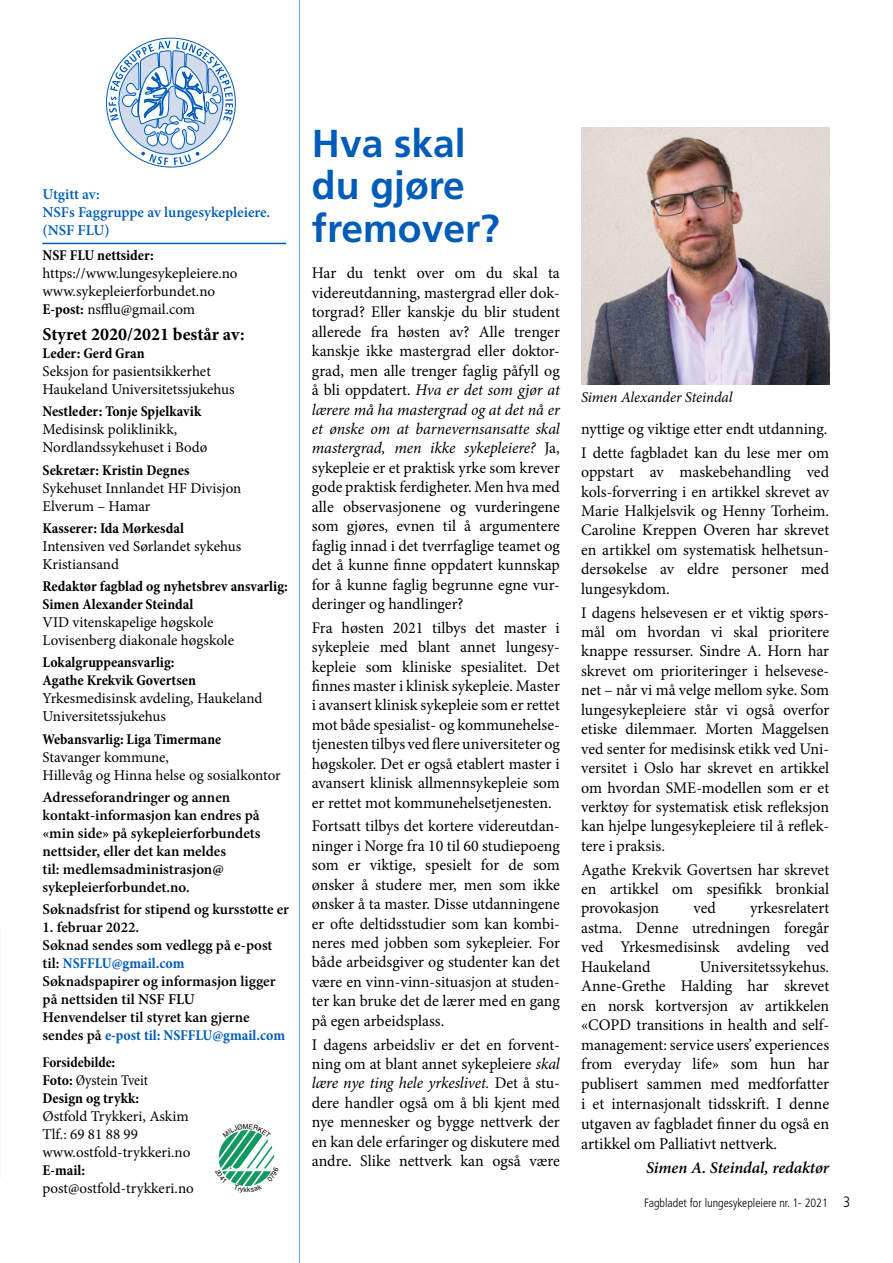
<style>
.page{position:relative;width:893px;height:1263px;background:#fff}
.page>*{position:absolute;margin:0;border:0;box-sizing:border-box;transform-origin:0 0}
.t1{font:700 39px/42.6px "Frutiger LT Std";color:#005cb9}
.t2{font:700 18px "Minion Pro";color:#000}
.t3{font:16.5px/19.8px "Minion Pro";color:#000;text-align:justify}
.t4{font:italic 600 16.5px "Minion Pro";letter-spacing:-.005em;color:#000}
.t5{font:16.2px/19.5px "Minion Pro";color:#000;text-align:justify}
.t6{font:15px/18px "Minion Pro";color:#000}
.t7{font:600 15px/18px "Minion Pro";color:#000}
.t8{font:700 condensed 15px/18px "Minion Pro";color:#000}
.t9{font:600 15px/18px "Minion Pro";letter-spacing:-.005em;color:#005cb9}
.t10{font:italic 15px "Minion Pro";letter-spacing:-.005em;color:#000}
.t11{font:15px "Minion Pro Bold Cn Subh";color:#000}
.t12{font:300 condensed 12px "Frutiger LT Std";color:#000}
.s1{font-weight:700;font-stretch:condensed}
.s2{font-weight:700;font-stretch:condensed;color:#005cb9}
.s3{font-family:"Minion Pro";font-weight:700;font-stretch:condensed}
.s4{font-weight:400}
.s5{font-style:italic}
.s6{font-size:16.5px}
.s7{font-size:15px}
</style>
<div class="page">
<svg style="left:109px;top:41px;width:124px;height:124px"></svg>
<hr style="left:42px;top:243px;width:244px;height:1px;background:#005cb9">
<hr style="left:299px;top:0;width:1px;height:1263px;background:#005cb9">
<img style="left:581px;top:128px;width:248px;height:257px">
<svg style="left:218px;top:1130px;width:57px;height:56px"></svg>
<p class="t9" style="left:43px;top:185px;width:229px">Utgitt av:<br>NSFs Faggruppe av lungesykepleiere. (NSF FLU)</p>
<p class="t8" style="left:43px;top:246px;width:113px">NSF FLU nettsider:</p>
<p class="t6" style="left:43px;top:265px;width:197px">https://www.lungesykepleiere.no www.sykepleierforbundet.no<br><span class="s1">E-post:</span> nsfflu@gmail.com</p>
<p class="t2" style="left:43px;top:322px;width:204px">Styret 2020/2021 består av:</p>
<p class="t8" style="left:43px;top:344px;width:104px">Leder: Gerd Gran</p>
<p class="t6" style="left:43px;top:362px;width:194px">Seksjon for pasientsikkerhet<br>Haukeland Universitetssjukehus</p>
<p class="t8" style="left:43px;top:402px;width:160px">Nestleder: Tonje Spjelkavik</p>
<p class="t6" style="left:43px;top:421px;width:167px">Medisinsk poliklinikk,<br>Nordlandssykehuset i Bodø</p>
<p class="t8" style="left:43px;top:461px;width:148px">Sekretær: Kristin Degnes</p>
<p class="t6" style="left:43px;top:479px;width:200px">Sykehuset Innlandet HF Divisjon<br>Elverum – Hamar</p>
<p class="t8" style="left:43px;top:519px;width:143px">Kasserer: Ida Mørkesdal</p>
<p class="t6" style="left:43px;top:537px;width:200px">Intensiven ved Sørlandet sykehus<br>Kristiansand</p>
<p class="t8" style="left:43px;top:577px;width:247px">Redaktør fagblad og nyhetsbrev ansvarlig:<br>Simen Alexander Steindal</p>
<p class="t6" style="left:43px;top:613px;width:193px">VID vitenskapelige høgskole<br>Lovisenberg diakonale høgskole</p>
<p class="t8" style="left:43px;top:653px;width:155px">Lokalgruppeansvarlig:<br>Agathe Krekvik Govertsen</p>
<p class="t6" style="left:43px;top:690px;width:221px">Yrkesmedisinsk avdeling, Haukeland<br>Universitetssjukehus</p>
<p class="t8" style="left:43px;top:730px;width:180px">Webansvarlig: Liga Timermane</p>
<p class="t6" style="left:43px;top:748px;width:240px">Stavanger kommune,<br>Hillevåg og Hinna helse og sosialkontor</p>
<p class="t7" style="left:43px;top:788px;width:219px">Adresseforandringer og annen kontakt-informasjon kan endres på «min side» på sykepleierforbundets nettsider, eller det kan meldes<br>til: medlemsadministrasjon@ sykepleierforbundet.no.</p>
<p class="t7" style="left:43px;top:900px;width:248px">Søknadsfrist for stipend og kursstøtte er</p>
<p class="t7" style="left:43px;top:918px;width:244px">1. februar 2022.<br>Søknad sendes som vedlegg på e-post til: <span class="s2">NSFFLU@gmail.com<br></span>Søknadspapirer og informasjon ligger på nettsiden til NSF FLU<br>Henvendelser til styret kan gjerne sendes på <span class="s2">e-post til: NSFFLU@gmail.com</span></p>
<p class="t11" style="left:43px;top:1053px;width:74px">Forsidebilde<span class="s3">:</span></p>
<p class="t8" style="left:43px;top:1071px;width:107px">Foto: <span class="s4">Øystein Tveit<br></span>Design og trykk:</p>
<p class="t6" style="left:43px;top:1107px;width:149px">Østfold Trykkeri, Askim<br>Tlf.: 69 81 88 99 www.ostfold-trykkeri.no</p>
<p class="t8" style="left:43px;top:1161px;width:44px">E-mail:</p>
<p class="t6" style="left:43px;top:1179px;width:153px">post@ostfold-trykkeri.no</p>
<h1 class="t1" style="left:312px;top:122px;width:189px">Hva skal du gjøre fremover?</h1>
<p class="t5" style="left:312px;top:264px;width:250px">Har du tenkt over om du skal ta videreutdanning, mastergrad eller dok&shy;torgrad? Eller kanskje du blir student allerede fra høsten av? Alle trenger kanskje ikke mastergrad eller doktor&shy;grad, men alle trenger faglig påfyll og å bli oppdatert. <span class="s5">Hva er det som gjør at lærere må ha mastergrad og at det nå er et ønske om at barnevernsansatte skal mastergrad, men ikke sykepleiere?</span> Ja, sykepleie er et praktisk yrke som krever gode praktisk ferdigheter. Men hva med alle observasjonene og vurderingene som gjøres, evnen til å argumentere faglig innad i det tverrfaglige teamet og det å kunne finne oppdatert kunnskap for å kunne faglig begrunne egne vur&shy;deringer og handlinger?</p>
<p class="t5" style="left:312px;top:618px;width:250px">Fra høsten 2021 tilbys det master i sykepleie med blant annet lungesy&shy;kepleie som kliniske spesialitet. Det finnes master i klinisk sykepleie. Master i avansert klinisk sykepleie som er rettet mot både spesialist- og kommunehelse&shy;tjenesten tilbys ved flere universiteter og høgskoler. Det er også etablert master i avansert klinisk allmennsykepleie som er rettet mot kommunehelsetjenesten.</p>
<p class="t5" style="left:312px;top:816px;width:250px">Fortsatt tilbys det kortere videreutdan&shy;ninger i Norge fra 10 til 60 studiepoeng som er viktige, spesielt for de som ønsker å studere mer, men som ikke ønsker å ta master. Disse utdanningene er ofte deltidsstudier som kan kombi&shy;neres med jobben som sykepleier. For både arbeidsgiver og studenter kan det være en vinn-vinn-situasjon at studen&shy;ter kan bruke det de lærer med en gang på egen arbeidsplass.</p>
<p class="t5" style="left:312px;top:1035px;width:250px">I dagens arbeidsliv er det en forvent&shy;ning om at blant annet sykepleiere <span class="s5">skal lære nye ting hele yrkeslivet.</span> Det å stu&shy;dere handler også om å bli kjent med nye mennesker og bygge nettverk der en kan dele erfaringer og diskutere med andre. Slike nettverk kan også være</p>
<p class="t10" style="left:581px;top:387px;width:153px">Simen Alexander Steindal</p>
<p class="t5" style="left:581px;top:417px;width:249px;line-height:23.7px">nyttige og viktige etter endt utdanning.<br>I dette fagbladet kan du lese mer om</p>
<p class="t5" style="left:581px;top:462px;width:250px">oppstart av maskebehandling ved kols-forverring i en artikkel skrevet av Marie Halkjelsvik og Henny Torheim.<br>Caroline Kreppen Overen har skrevet en artikkel om systematisk helhetsun&shy;dersøkelse av eldre personer med lungesykdom.</p>
<p class="t5" style="left:581px;top:603px;width:250px">I dagens helsevesen er et viktig spørs&shy;mål om hvordan vi skal prioritere knappe ressurser. Sindre A. Horn har skrevet om prioriteringer i helsevese&shy;net – når vi må velge mellom syke. Som lungesykepleiere står vi også overfor etiske dilemmaer. Morten Maggelsen ved senter for medisinsk etikk ved Uni&shy;versitet i Oslo har skrevet en artikkel om hvordan SME-modellen som er et verktøy for systematisk etisk refleksjon kan hjelpe lungesykepleiere til å reflek&shy;tere i praksis.</p>
<p class="t5" style="left:581px;top:860px;width:250px">Agathe Krekvik Govertsen har skrevet en artikkel om spesifikk bronkial provokasjon</p>
<p class="t5" style="left:581px;top:898px;width:250px;text-indent:169px">yrkesrelatert astma. Denne utredningen foregår ved Yrkesmedisinsk avdeling ved Haukeland</p>
<p class="t5" style="left:694px;top:898px;width:24px">ved</p>
<p class="t5" style="left:581px;top:957px;width:250px;text-indent:119px">Universitetssykehus.<br>Anne-Grethe Halding har skrevet en norsk kortversjon av artikkelen «COPD transitions in health and self&shy;management: service users’ experiences from everyday life» <span class="s6">som hun har</span></p>
<p class="t3" style="left:581px;top:1074px;width:250px">publisert sammen med medforfatter i et internasjonalt tidsskrift. I denne utgaven av fagbladet finner du også en artikkel om Palliativt nettverk.</p>
<p class="t4" style="left:646px;top:1156px;width:185px">Simen A. Steindal, redaktør</p>
<p class="t12" style="left:644px;top:1196px;width:208px">Fagbladet for lungesykepleiere nr. 1- 2021 <span class="s7">3</span></p>
</div>
